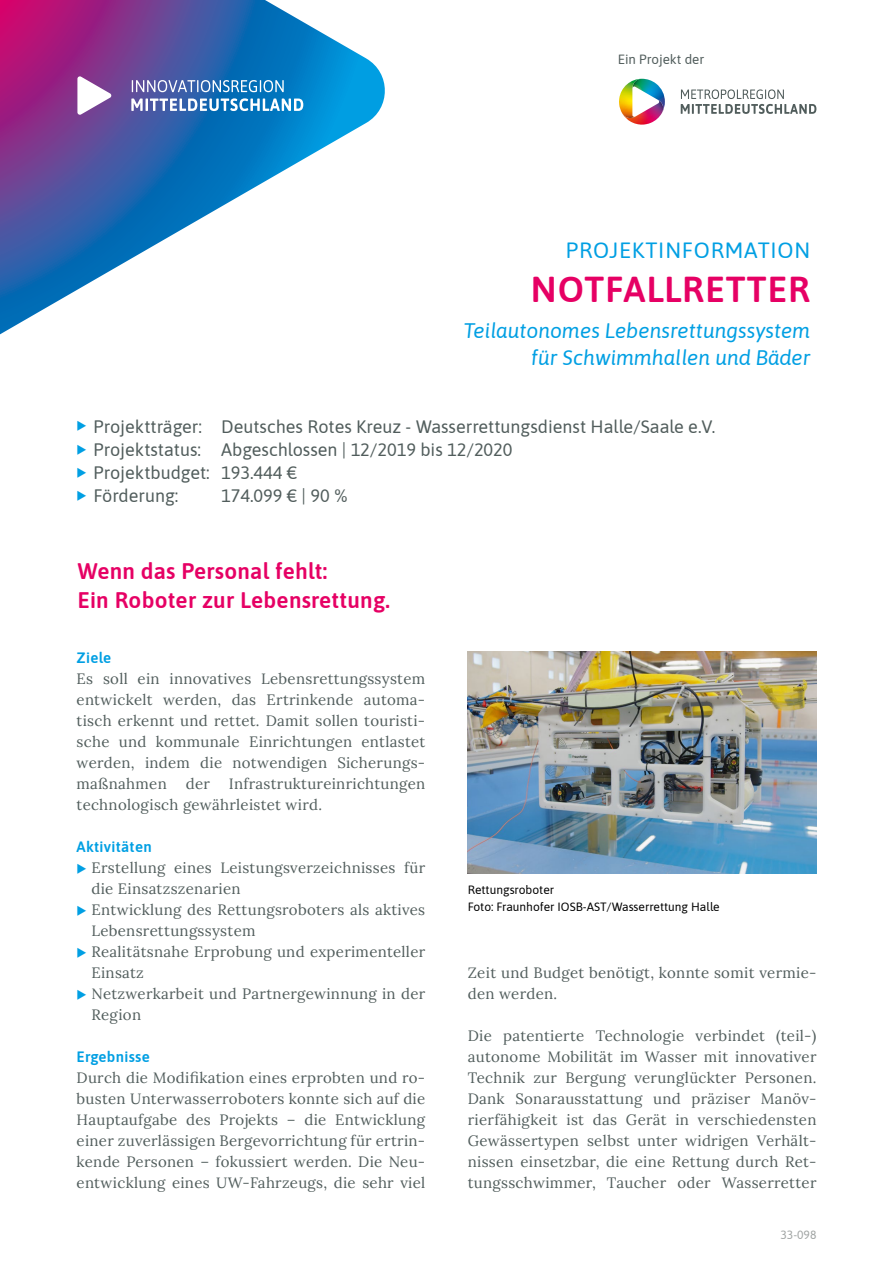
<style>
.page{position:relative;width:893px;height:1263px;background:#fff}
.page>*{position:absolute;margin:0;border:0;box-sizing:border-box;transform-origin:0 0}
.t1{font:600 36px "Asap";letter-spacing:.03em;color:#e60064}
.t2{font:600 22.5px/28.5px "Asap";letter-spacing:.01em;color:#e60064}
.t3{font:22.05px "Asap";letter-spacing:.035em;color:#009fe3}
.t4{font:italic 21px/27px "Asap";color:#009fe3;text-align:right}
.t5{font:18px/23.2px "Asap";color:#515d5c}
.t6{font:15px/21px "Lora";letter-spacing:.02em;color:#515d5c;text-align:justify}
.t7{font:600 15px "Asap";letter-spacing:.02em;color:#009fe3}
.t8{font:13.35px "Asap";color:#515d5c}
.t9{font:12px/16.5px "Asap";color:#000}
.t10{font:12px "Asap";color:#a0a4a3}
</style>
<div class="page">
<svg style="left:0;top:0;width:385px;height:335px"></svg>
<svg style="left:77px;top:76px;width:226px;height:39px"></svg>
<img style="left:626px;top:113px;width:36px;height:12px">
<img style="left:642px;top:79px;width:23px;height:34px">
<svg style="left:658px;top:100px;width:4px;height:4px"></svg>
<img style="left:619px;top:79px;width:23px;height:39px">
<svg style="left:619px;top:104px;width:16px;height:14px"></svg>
<svg style="left:681px;top:89px;width:135px;height:25px"></svg>
<img style="left:468px;top:652px;width:349px;height:221px">
<p class="t8" style="left:618px;top:50px;width:88px">Ein Projekt der</p>
<h3 class="t3" style="left:566px;top:235px;width:246px">PROJEKTINFORMATION</h3>
<h1 class="t1" style="left:531px;top:264px;width:281px">NOTFALLRETTER</h1>
<h3 class="t4" style="left:464px;top:316px;width:348px">Teilautonomes Lebensrettungssystem für Schwimmhallen und Bäder</h3>
<p class="t5" style="left:94px;top:414px;width:623px">Projektträger: Deutsches Rotes Kreuz - Wasserrettungsdienst Halle/Saale e.V.<br>Projektstatus: Abgeschlossen | 12/2019 bis 12/2020<br>Projektbudget: 193.444 €<br>Förderung:</p>
<p class="t5" style="left:221px;top:483px;width:128px">174.099 € | 90 %</p>
<h2 class="t2" style="left:78px;top:556px;width:314px">Wenn das Personal fehlt:<br>Ein Roboter zur Lebensrettung.</h2>
<p class="t7" style="left:77px;top:647px;width:36px">Ziele</p>
<p class="t6" style="left:77px;top:667px;width:350px">Es soll ein innovatives Lebensrettungssystem entwickelt werden, das Ertrinkende automa&shy;tisch erkennt und rettet. Damit sollen touristi&shy;sche und kommunale Einrichtungen entlastet werden, indem die notwendigen Sicherungs&shy;maßnahmen</p>
<p class="t6" style="left:77px;top:772px;width:350px;text-indent:152px">Infrastruktureinrichtungen technologisch gewährleistet wird.</p>
<p class="t7" style="left:77px;top:836px;width:77px">Aktivitäten</p>
<p class="t6" style="left:91px;top:856px;width:335px;text-align:left">Erstellung eines Leistungsverzeichnisses für die Einsatzszenarien<br>Entwicklung des Rettungsroboters als aktives<br>Lebensrettungssystem<br>Realitätsnahe Erprobung und experimenteller<br>Einsatz<br>Netzwerkarbeit und Partnergewinnung in der<br>Region</p>
<p class="t7" style="left:77px;top:1046px;width:75px">Ergebnisse</p>
<p class="t6" style="left:77px;top:1066px;width:350px">Durch die Modifikation eines erprobten und ro&shy;busten Unterwasserroboters konnte sich auf die Hauptaufgabe des Projekts – die Entwicklung einer zuverlässigen Bergevorrichtung für ertrin&shy;kende Personen – fokussiert werden. Die Neu&shy;entwicklung eines UW-Fahrzeugs, die sehr viel</p>
<p class="t6" style="left:186px;top:772px;width:26px">der</p>
<p class="t9" style="left:468px;top:881px;width:253px">Rettungsroboter<br>Foto: Fraunhofer IOSB-AST/Wasserrettung Halle</p>
<p class="t6" style="left:468px;top:961px;width:350px">Zeit und Budget benötigt, konnte somit vermie&shy;den werden.</p>
<p class="t6" style="left:468px;top:1024px;width:350px">Die patentierte Technologie verbindet (teil-) autonome Mobilität im Wasser mit innovativer Technik zur Bergung verunglückter Personen.<br>Dank Sonarausstattung und präziser Manöv&shy;rierfähigkeit ist das Gerät in verschiedensten Gewässertypen selbst unter widrigen Verhält&shy;nissen einsetzbar, die eine Rettung durch Ret&shy;tungsschwimmer, Taucher oder Wasserretter</p>
<p class="t10" style="left:780px;top:1226px;width:37px">33-098</p>
</div>
